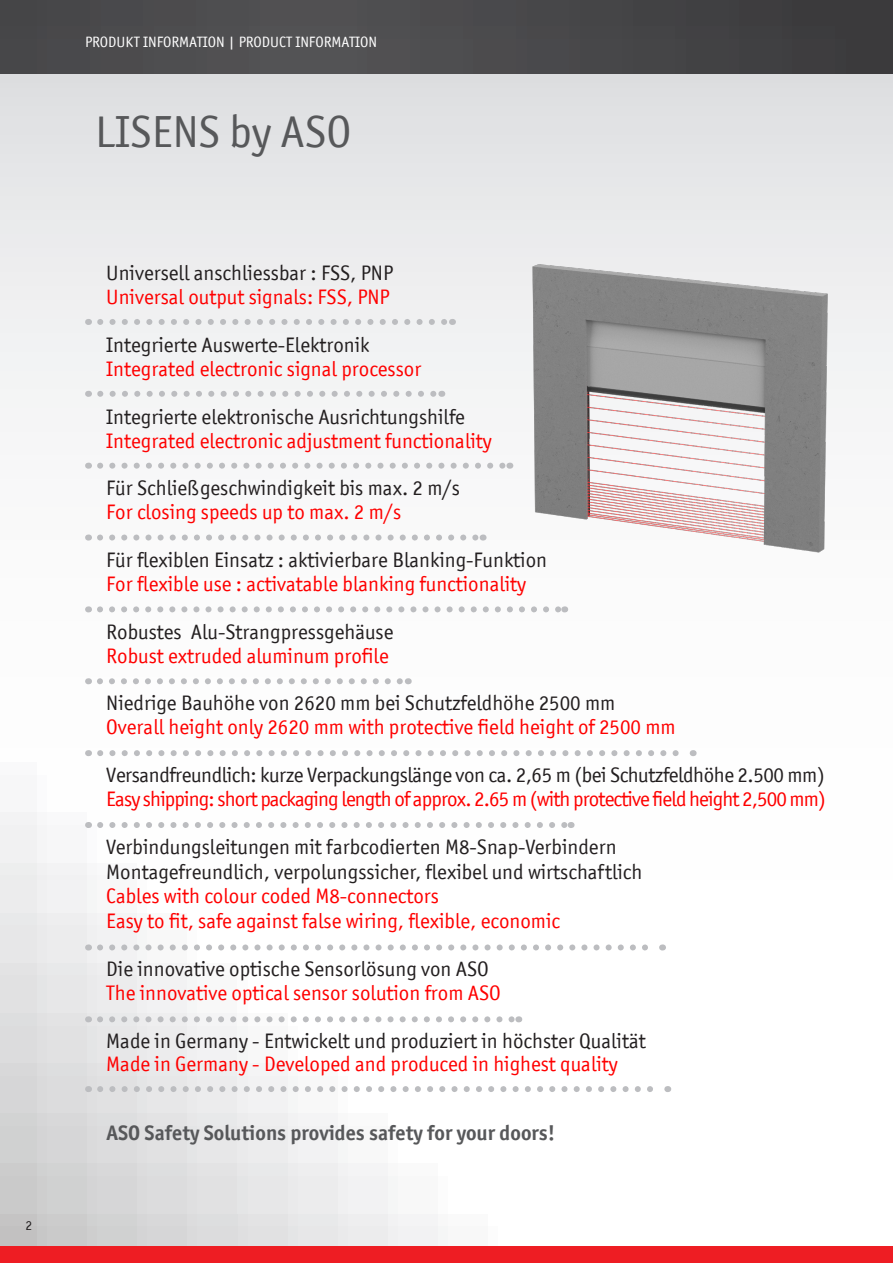
<style>
.page{position:relative;width:893px;height:1263px;background:#fff}
.page>*{position:absolute;margin:0;border:0;box-sizing:border-box;transform-origin:0 0}
.t1{font:45px "Officina San ITC";color:#57585a}
.t2{font:21px/23.9px "Officina San ITC";color:#231f20}
.t3{font:21px/23.9px "Officina San ITC";color:#f00}
.t4{font:21px/23.9px "Officina San ITC";letter-spacing:-.04em;color:#f00}
.t5{font:700 21px "Officina San ITC";color:#57585a}
.t6{font:15px "Officina San ITC";color:#fff}
.t7{font:13.5px "Officina San ITC";color:#231f20}
.s1{color:#f00}
.s2{color:#231f20}
</style>
<div class="page">
<div style="left:0;top:74px;width:893px;height:1189px;background:linear-gradient(to bottom,#e9e9eb,#fff)"></div>
<div style="left:499px;top:1225px;width:50px;height:38px;background:#fff"></div>
<div style="left:448px;top:1175px;width:51px;height:50px;background:#fff"></div>
<div style="left:398px;top:1125px;width:50px;height:50px;background:#fff"></div>
<div style="left:348px;top:1075px;width:50px;height:50px;background:#fff"></div>
<div style="left:298px;top:1025px;width:50px;height:50px;background:#fff"></div>
<div style="left:248px;top:975px;width:50px;height:50px;background:#fff"></div>
<div style="left:198px;top:925px;width:50px;height:50px;background:#fff"></div>
<div style="left:148px;top:875px;width:50px;height:50px;background:#fff"></div>
<div style="left:98px;top:824px;width:50px;height:51px;background:#fff"></div>
<div style="left:47px;top:774px;width:51px;height:50px;background:#fff"></div>
<div style="left:0;top:724px;width:47px;height:50px;background:#fff"></div>
<div style="left:0;top:1213px;width:37px;height:50px;background:#c2c1c1"></div>
<div style="left:37px;top:1213px;width:51px;height:50px;background:#cacaca"></div>
<div style="left:88px;top:1213px;width:50px;height:50px;background:#d0d1d1"></div>
<div style="left:138px;top:1213px;width:50px;height:50px;background:#d6d6d7"></div>
<div style="left:188px;top:1213px;width:50px;height:50px;background:#dcdcdd"></div>
<div style="left:238px;top:1213px;width:50px;height:50px;background:#e1e1e2"></div>
<div style="left:288px;top:1213px;width:50px;height:50px;background:#e7e7e8"></div>
<div style="left:338px;top:1213px;width:50px;height:50px;background:#ececed"></div>
<div style="left:388px;top:1213px;width:50px;height:50px;background:#f2f2f3"></div>
<div style="left:438px;top:1213px;width:51px;height:50px;background:#f8f8f8"></div>
<div style="left:489px;top:1213px;width:50px;height:50px;background:#fff"></div>
<div style="left:0;top:1163px;width:37px;height:50px;background:#cacaca"></div>
<div style="left:37px;top:1163px;width:51px;height:50px;background:#d0d1d1"></div>
<div style="left:88px;top:1163px;width:50px;height:50px;background:#d6d6d7"></div>
<div style="left:138px;top:1163px;width:50px;height:50px;background:#dcdcdd"></div>
<div style="left:188px;top:1163px;width:50px;height:50px;background:#e1e1e2"></div>
<div style="left:238px;top:1163px;width:50px;height:50px;background:#e7e7e8"></div>
<div style="left:288px;top:1163px;width:50px;height:50px;background:#ececed"></div>
<div style="left:338px;top:1163px;width:50px;height:50px;background:#f2f2f3"></div>
<div style="left:388px;top:1163px;width:50px;height:50px;background:#f8f8f8"></div>
<div style="left:438px;top:1163px;width:51px;height:50px;background:#fff"></div>
<div style="left:0;top:1113px;width:37px;height:50px;background:#d0d1d1"></div>
<div style="left:37px;top:1113px;width:51px;height:50px;background:#d6d6d7"></div>
<div style="left:88px;top:1113px;width:50px;height:50px;background:#dcdcdd"></div>
<div style="left:138px;top:1113px;width:50px;height:50px;background:#e1e1e2"></div>
<div style="left:188px;top:1113px;width:50px;height:50px;background:#e7e7e8"></div>
<div style="left:238px;top:1113px;width:50px;height:50px;background:#ececed"></div>
<div style="left:288px;top:1113px;width:50px;height:50px;background:#f2f2f3"></div>
<div style="left:338px;top:1113px;width:50px;height:50px;background:#f8f8f8"></div>
<div style="left:388px;top:1113px;width:50px;height:50px;background:#fff"></div>
<div style="left:0;top:1063px;width:37px;height:50px;background:#d6d6d7"></div>
<div style="left:37px;top:1063px;width:51px;height:50px;background:#dcdcdd"></div>
<div style="left:88px;top:1063px;width:50px;height:50px;background:#e1e1e2"></div>
<div style="left:138px;top:1063px;width:50px;height:50px;background:#e7e7e8"></div>
<div style="left:188px;top:1063px;width:50px;height:50px;background:#ececed"></div>
<div style="left:238px;top:1063px;width:50px;height:50px;background:#f2f2f3"></div>
<div style="left:288px;top:1063px;width:50px;height:50px;background:#f8f8f8"></div>
<div style="left:338px;top:1063px;width:50px;height:50px;background:#fff"></div>
<div style="left:0;top:1012px;width:37px;height:51px;background:#dcdcdd"></div>
<div style="left:37px;top:1012px;width:51px;height:51px;background:#e1e1e2"></div>
<div style="left:88px;top:1012px;width:50px;height:51px;background:#e7e7e8"></div>
<div style="left:138px;top:1012px;width:50px;height:51px;background:#ececed"></div>
<div style="left:188px;top:1012px;width:50px;height:51px;background:#f2f2f3"></div>
<div style="left:238px;top:1012px;width:50px;height:51px;background:#f8f8f8"></div>
<div style="left:288px;top:1012px;width:50px;height:51px;background:#fff"></div>
<div style="left:0;top:962px;width:37px;height:50px;background:#e1e1e2"></div>
<div style="left:37px;top:962px;width:51px;height:50px;background:#e7e7e8"></div>
<div style="left:88px;top:962px;width:50px;height:50px;background:#ececed"></div>
<div style="left:138px;top:962px;width:50px;height:50px;background:#f2f2f3"></div>
<div style="left:188px;top:962px;width:50px;height:50px;background:#f8f8f8"></div>
<div style="left:238px;top:962px;width:50px;height:50px;background:#fff"></div>
<div style="left:0;top:912px;width:37px;height:50px;background:#e7e7e8"></div>
<div style="left:37px;top:912px;width:51px;height:50px;background:#ececed"></div>
<div style="left:88px;top:912px;width:50px;height:50px;background:#f2f2f3"></div>
<div style="left:138px;top:912px;width:50px;height:50px;background:#f8f8f8"></div>
<div style="left:188px;top:912px;width:50px;height:50px;background:#fff"></div>
<div style="left:0;top:862px;width:37px;height:50px;background:#ececed"></div>
<div style="left:37px;top:862px;width:51px;height:50px;background:#f2f2f3"></div>
<div style="left:88px;top:862px;width:50px;height:50px;background:#f8f8f8"></div>
<div style="left:138px;top:862px;width:50px;height:50px;background:#fff"></div>
<div style="left:0;top:812px;width:37px;height:50px;background:#f1f1f2"></div>
<div style="left:37px;top:812px;width:51px;height:50px;background:#f7f7f8"></div>
<div style="left:88px;top:812px;width:50px;height:50px;background:#fff"></div>
<div style="left:0;top:762px;width:37px;height:50px;background:#f7f7f8"></div>
<div style="left:37px;top:762px;width:51px;height:50px;background:#fff"></div>
<div style="left:0;top:712px;width:37px;height:50px;background:#fff"></div>
<div style="left:0;top:1246px;width:893px;height:17px;background:#ee1d23"></div>
<div style="left:0;top:0;width:893px;height:74px;background:linear-gradient(to right,#515153,#403f41)"></div>
<img style="left:399px;top:213px;width:494px;height:404px">
<svg style="left:100px;top:319px;width:346px;height:6px"></svg>
<svg style="left:100px;top:391px;width:335px;height:6px"></svg>
<svg style="left:100px;top:463px;width:403px;height:6px"></svg>
<svg style="left:100px;top:534px;width:377px;height:6px"></svg>
<svg style="left:100px;top:606px;width:458px;height:6px"></svg>
<svg style="left:100px;top:678px;width:302px;height:6px"></svg>
<svg style="left:100px;top:750px;width:587px;height:6px"></svg>
<svg style="left:100px;top:822px;width:465px;height:6px"></svg>
<svg style="left:100px;top:944px;width:556px;height:6px"></svg>
<svg style="left:100px;top:1016px;width:412px;height:6px"></svg>
<svg style="left:100px;top:1086px;width:561px;height:6px"></svg>
<p class="t7" style="left:26px;top:1218px;width:8px">2</p>
<p class="t6" style="left:85px;top:33px;width:294px">PRODUKT INFORMATION | PRODUCT INFORMATION</p>
<p class="t1" style="left:95px;top:106px;width:258px">LISENS by ASO</p>
<p class="t2" style="left:106px;top:261px;width:288px">Universell anschliessbar : FSS, PNP<br><span class="s1">Universal output signals: FSS, PNP</span></p>
<p class="t3" style="left:106px;top:333px;width:317px"><span class="s2">Integrierte Auswerte-Elektronik<br></span>Integrated electronic signal processor</p>
<p class="t3" style="left:106px;top:405px;width:387px"><span class="s2">Integrierte elektronische Ausrichtungshilfe<br></span>Integrated electronic adjustment functionality</p>
<p class="t2" style="left:106px;top:476px;width:355px">Für Schließgeschwindigkeit bis max. 2 m/s<br><span class="s1">For closing speeds up to max. 2 m/s</span></p>
<p class="t2" style="left:106px;top:548px;width:442px">Für flexiblen Einsatz : aktivierbare Blanking-Funktion<br><span class="s1">For flexible use : activatable blanking functionality</span></p>
<p class="t2" style="left:106px;top:620px;width:289px">Robustes Alu-Strangpressgehäuse<br><span class="s1">Robust extruded aluminum profile</span></p>
<p class="t3" style="left:106px;top:691px;width:571px"><span class="s2">Niedrige Bauhöhe von 2620 mm bei Schutzfeldhöhe 2500 mm<br></span>Overall height only 2620 mm with protective field height of 2500 mm</p>
<p class="t4" style="left:106px;top:763px;width:721px"><span class="s2">Versandfreundlich: kurze Verpackungslänge von ca. 2,65 m (bei Schutzfeldhöhe 2.500 mm)<br></span>Easy shipping: short packaging length of approx. 2.65 m (with protective field height 2,500 mm)</p>
<p class="t2" style="left:106px;top:834px;width:538px;line-height:24.8px">Verbindungsleitungen mit farbcodierten M8-Snap-Verbindern Montagefreundlich, verpolungssicher, flexibel und wirtschaftlich <span class="s1">Cables with colour coded M8-connectors<br>Easy to fit, safe against false wiring, flexible, economic</span></p>
<p class="t3" style="left:106px;top:957px;width:396px"><span class="s2">Die innovative optische Sensorlösung von ASO<br></span>The innovative optical sensor solution from ASO</p>
<p class="t2" style="left:106px;top:1028px;width:541px">Made in Germany - Entwickelt und produziert in höchster Qualität<br><span class="s1">Made in Germany - Developed and produced in highest quality</span></p>
<p class="t5" style="left:106px;top:1120px;width:450px">ASO Safety Solutions provides safety for your doors!</p>
</div>
